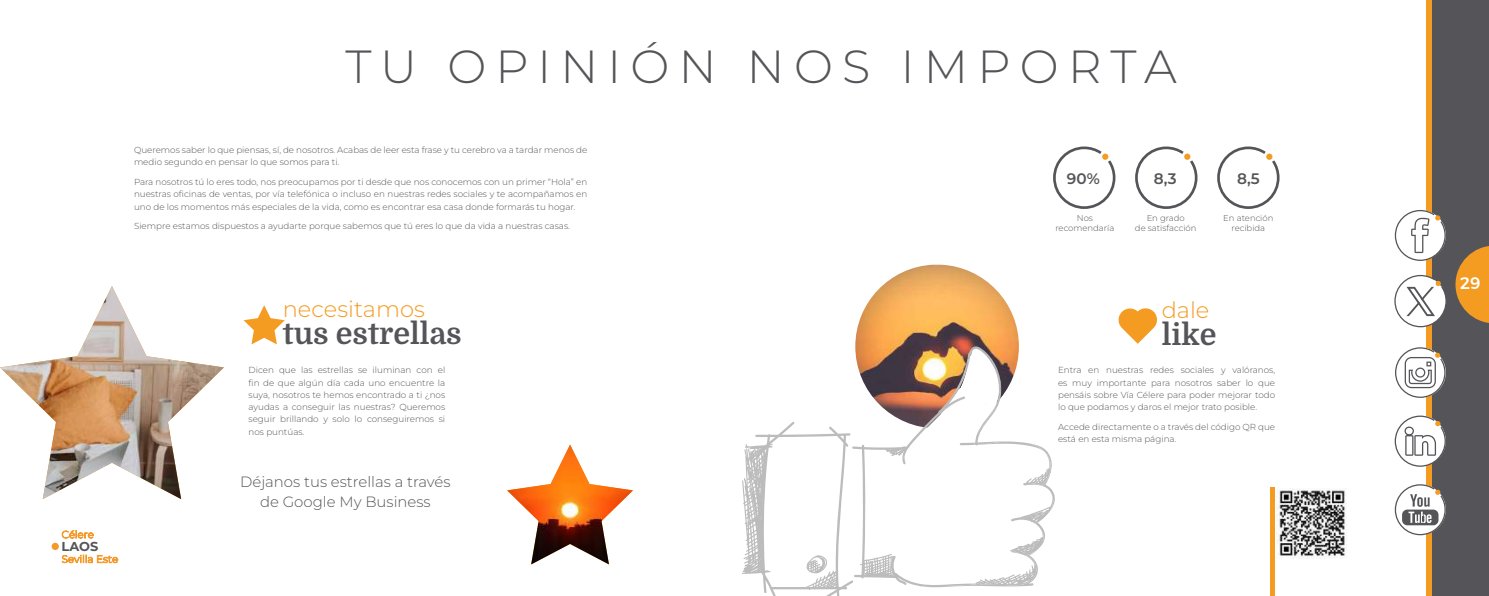
<style>
.page{position:relative;width:1489px;height:596px;background:#fff}
.page>*{position:absolute;margin:0;border:0;box-sizing:border-box;transform-origin:0 0}
.t1{font:300 46.38px "Montserrat";letter-spacing:.2em;color:#555559}
.t2{font:700 30.01px "Domine";color:#555559}
.t3{font:300 22.57px "Montserrat";color:#f49b21}
.t4{font:500 16.62px "Gontserrat";color:#fff}
.t5{font:600 15.22px "Montserrat";color:#555559}
.t6{font:300 14.88px/19.7px "Montserrat";color:#555559;text-align:center}
.t7{font:700 12.95px "Montserrat";color:#555559}
.t8{font:300 10.24px "Montserrat";color:#f4992a}
.t9{font:300 8.75px/12.2px "Montserrat";color:#555559;text-align:justify}
.t10{font:300 8.49px/10.2px "Montserrat";color:#555559;text-align:center}
</style>
<div class="page">
<svg style="left:62px;top:530px;width:31px;height:8px"></svg>
<div style="left:52px;top:542px;width:7px;height:7px;background:#f4992a;border-radius:50%"></div>
<div style="left:1428px;top:0;width:60px;height:595px;background:#555559"></div>
<svg style="left:243px;top:305px;width:42px;height:39px"></svg>
<svg style="left:1053px;top:146px;width:61px;height:63px"></svg>
<div style="left:1102px;top:153px;width:6px;height:7px;background:#f49b21;border-radius:50%"></div>
<svg style="left:1135px;top:146px;width:61px;height:63px"></svg>
<div style="left:1184px;top:153px;width:6px;height:7px;background:#f49b21;border-radius:50%"></div>
<svg style="left:1217px;top:146px;width:61px;height:63px"></svg>
<div style="left:1266px;top:153px;width:6px;height:7px;background:#f49b21;border-radius:50%"></div>
<img style="left:0;top:286px;width:224px;height:213px">
<img style="left:507px;top:444px;width:126px;height:120px">
<img style="left:1276px;top:488px;width:71px;height:70px">
<svg style="left:1455px;top:246px;width:33px;height:77px"></svg>
<div style="left:1425px;top:0;width:6px;height:595px;background:#f49b21"></div>
<div style="left:1269px;top:487px;width:5px;height:108px;background:#f49b21"></div>
<img style="left:855px;top:264px;width:163px;height:164px;border-radius:81px">
<svg style="left:853px;top:346px;width:180px;height:241px"></svg>
<svg style="left:896px;top:345px;width:159px;height:240px"></svg>
<svg style="left:742px;top:422px;width:111px;height:173px"></svg>
<svg style="left:1118px;top:308px;width:39px;height:35px"></svg>
<svg style="left:1394px;top:0;width:51px;height:535px"></svg>
<h1 class="t1" style="left:345px;top:36px;width:833px">TU OPINIÓN NOS IMPORTA</h1>
<p class="t9" style="left:134px;top:144px;width:455px">Queremos saber lo que piensas, sí, de nosotros. Acabas de leer esta frase y tu cerebro va a tardar menos de medio segundo en pensar lo que somos para ti.</p>
<p class="t9" style="left:134px;top:176px;width:455px">Para nosotros tú lo eres todo, nos preocupamos por ti desde que nos conocemos con un primer “Hola” en nuestras oficinas de ventas, por vía telefónica o incluso en nuestras redes sociales y te acompañamos en uno de los momentos más especiales de la vida, como es encontrar esa casa donde formarás tu hogar.</p>
<p class="t9" style="left:134px;top:220px;width:437px">Siempre estamos dispuestos a ayudarte porque sabemos que tú eres lo que da vida a nuestras casas.</p>
<h3 class="t5" style="left:1066px;top:168px;width:34px">90%</h3>
<h3 class="t5" style="left:1153px;top:168px;width:24px">8,3</h3>
<h3 class="t5" style="left:1236px;top:168px;width:24px">8,5</h3>
<p class="t10" style="left:1055px;top:213px;width:60px">Nos recomendaría</p>
<p class="t10" style="left:1134px;top:213px;width:63px">En grado<br>de satisfacción</p>
<p class="t10" style="left:1223px;top:213px;width:52px">En atención recibida</p>
<h3 class="t7" style="left:62px;top:537px;width:38px">LAOS</h3>
<p class="t8" style="left:62px;top:552px;width:58px">Sevilla Este</p>
<h3 class="t3" style="left:283px;top:293px;width:144px">necesitamos</h3>
<h2 class="t2" style="left:283px;top:316px;width:180px">tus estrellas</h2>
<p class="t9" style="left:248px;top:363px;width:198px">Dicen que las estrellas se iluminan con el fin de que algún día cada uno encuentre la suya, nosotros te hemos encontrado a ti ¿nos ayudas a conseguir las nuestras? Queremos seguir brillando y solo lo conseguiremos si nos puntúas.</p>
<h3 class="t6" style="left:240px;top:471px;width:212px">Déjanos tus estrellas a través de Google My Business</h3>
<h3 class="t3" style="left:1161px;top:294px;width:49px">dale</h3>
<h2 class="t2" style="left:1161px;top:317px;width:56px">like</h2>
<p class="t9" style="left:1058px;top:363px;width:218px">Entra en nuestras redes sociales y valóranos, es muy importante para nosotros saber lo que pensáis sobre Vía Célere para poder mejorar todo lo que podamos y daros el mejor trato posible.</p>
<p class="t9" style="left:1058px;top:420px;width:218px">Accede directamente o a través del código QR que está en esta misma página.</p>
<h3 class="t4" style="left:1459px;top:270px;width:22px">29</h3>
</div>
